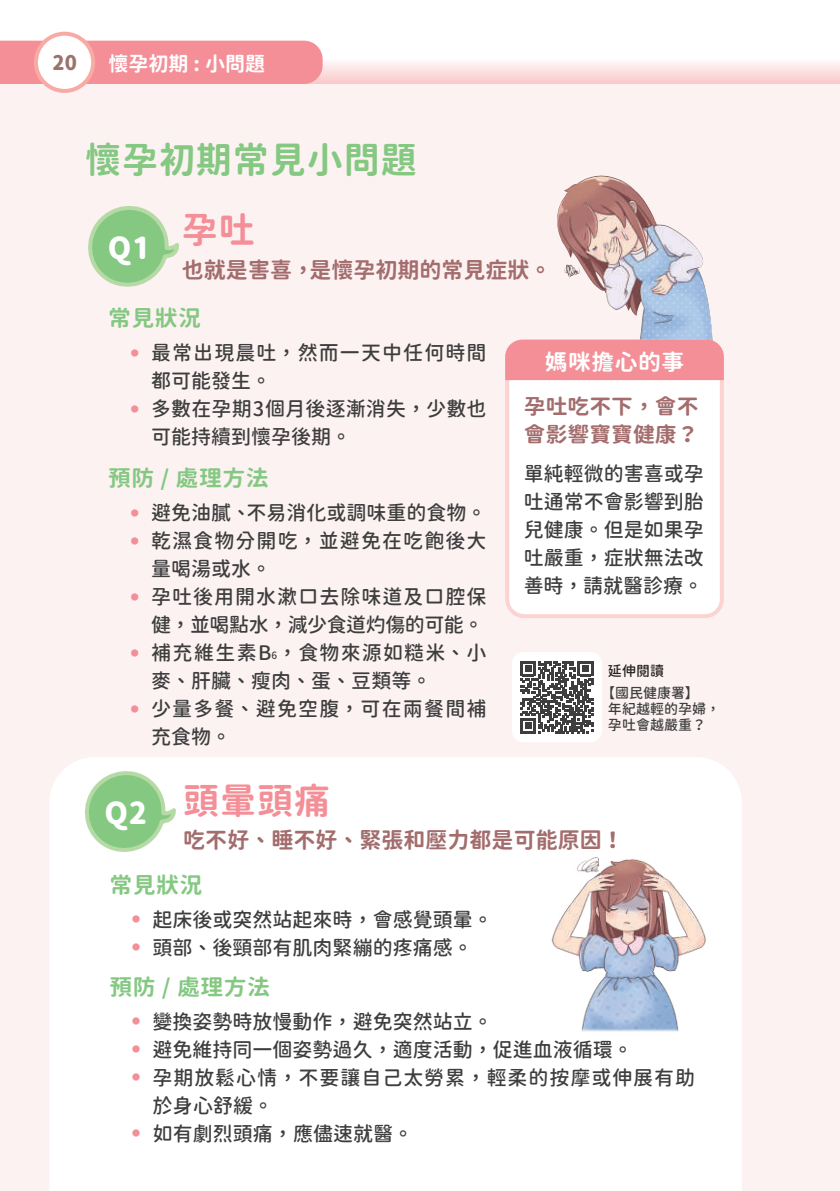
<style>
.page{position:relative;width:840px;height:1191px;background:#fff}
.page>*{position:absolute;margin:0;border:0;box-sizing:border-box;transform-origin:0 0}
.t1{font:36px "Gen Sen Rounded TW B";letter-spacing:.025em;color:#84c882}
.t2{font:36px "Gen Sen Rounded TW B";color:#f48f98}
.t3{font:30px "Gen Sen Rounded TW H";color:#fff}
.t4{font:22px "Gen Sen Rounded TW B";color:#a46d6d}
.t5{font:22px "Gen Sen Rounded TW B";letter-spacing:.02em;color:#84c882;scale:1.04 1}
.t6{font:22px "Gen Sen Rounded TW B";letter-spacing:.02em;color:#fff;scale:1.04 1}
.t7{font:21px/28px "Gen Sen Rounded TW B";color:#a46d6d;scale:1.04 1}
.t8{font:20px/28px "Gen Sen Rounded TW M";color:#3e3e3f}
.t9{font:20px/28px "Gen Sen Rounded TW M";letter-spacing:.055em;color:#3e3e3f}
.t10{font:20px/28px "Gen Sen Rounded TW M";letter-spacing:.05em;color:#3e3e3f;text-align:right}
.t11{font:20px/28px "Gen Sen Rounded TW M";letter-spacing:.045em;color:#3e3e3f}
.t12{font:20px/28px "Gen Sen Rounded TW M";letter-spacing:.06em;color:#3e3e3f}
.t13{font:20px "Gen Sen Rounded TW B";color:#fff}
.t14{font:20px "Gen Sen Rounded TW H";color:#9a736a}
.t15{font:14px/16px "Gen Sen Rounded TW M";color:#3e3e3f}
.t16{font:14px "Gen Sen Rounded TW M";color:#231f20}
.s1{font-size:10px}
</style>
<div class="page">
<div style="left:0;top:84px;width:839px;height:1107px;background:#fdf2f2"></div>
<svg style="left:0;top:31px;width:839px;height:53px"></svg>
<div style="left:50px;top:757px;width:691px;height:434px;background:#fff"></div>
<div style="left:0;top:41px;width:322px;height:43px;background:#f48f98"></div>
<div style="left:36px;top:34px;width:57px;height:57px;background:#fff;border-radius:50%"></div>
<div style="left:34px;top:32px;width:61px;height:61px;border:4px solid #f8aaa5;border-radius:50%"></div>
<svg style="left:77px;top:768px;width:101px;height:92px"></svg>
<img style="left:541px;top:853px;width:176px;height:181px">
<img style="left:556px;top:176px;width:156px;height:164px">
<svg style="left:88px;top:206px;width:91px;height:81px"></svg>
<div style="left:507px;top:342px;width:214px;height:274px;background:#fff;border-radius:17px"></div>
<div style="left:505px;top:340px;width:218px;height:278px;border:4px solid #fbd3d1;border-radius:17px"></div>
<div style="left:505px;top:340px;width:218px;height:40px;background:#f48f98"></div>
<div style="left:511px;top:652px;width:90px;height:90px;background:#fff;border-radius:11px"></div>
<svg style="left:520px;top:661px;width:73px;height:72px"></svg>
<p class="t14" style="left:53px;top:51px;width:26px">20</p>
<p class="t13" style="left:108px;top:53px;width:158px">懷孕初期 : 小問題</p>
<h1 class="t1" style="left:85px;top:140px;width:333px">懷孕初期常見小問題</h1>
<h2 class="t3" style="left:108px;top:231px;width:148px">Q1 <sup>孕吐</sup></h2>
<p class="t4" style="left:182px;top:257px;width:371px">也就是害喜，是懷孕初期的常見症狀。</p>
<p class="t5" style="left:108px;top:305px;width:91px">常見狀況</p>
<p class="t9" style="left:151px;top:339px;width:337px;text-indent:-20px"><sup>●</sup> 最常出現晨吐，然而一天中任何時間都可能發生。</p>
<p class="t8" style="left:151px;top:395px;width:337px;text-indent:-20px"><sup>●</sup> 多數在孕期3個月後逐漸消失，少數也可能持續到懷孕後期。</p>
<p class="t5" style="left:108px;top:465px;width:156px">預防 / 處理方法</p>
<p class="t8" style="left:131px;top:499px;width:357px"><sup>●</sup> 避免油膩、不易消化或調味重的食物。</p>
<p class="t9" style="left:151px;top:527px;width:337px;text-indent:-20px"><sup>●</sup> 乾濕食物分開吃，並避免在吃飽後大量喝湯或水。</p>
<p class="t10" style="left:131px;top:583px;width:357px"><sup>●</sup> 孕吐後用開水漱口去除味道及口腔保健，並喝點水，減少食道灼傷的可能。</p>
<p class="t9" style="left:151px;top:639px;width:337px;text-indent:-20px"><sup>●</sup> 補充維生素B<span class="s1">6</span>，食物來源如糙米、小麥、肝臟、瘦肉、蛋、豆類等。</p>
<p class="t12" style="left:151px;top:695px;width:337px;text-indent:-20px"><sup>●</sup> 少量多餐、避免空腹，可在兩餐間補充食物。</p>
<p class="t6" style="left:544px;top:349px;width:136px">媽咪擔心的事</p>
<p class="t7" style="left:523px;top:392px;width:169px">孕吐吃不下，會不會影響寶寶健康？</p>
<p class="t8" style="left:523px;top:460px;width:181px;text-align:justify">單純輕微的害喜或孕吐通常不會影響到胎兒健康。但是如果孕吐嚴重，症狀無法改善時，請就醫診療。</p>
<p class="t16" style="left:607px;top:662px;width:57px">延伸閱讀</p>
<p class="t15" style="left:607px;top:685px;width:113px">【國民健康署】<br>年紀越輕的孕婦，孕吐會越嚴重？</p>
<h1 class="t2" style="left:104px;top:780px;width:227px"><sub>Q2</sub> 頭暈頭痛</h1>
<p class="t4" style="left:183px;top:828px;width:442px">吃不好、睡不好、緊張和壓力都是可能原因！</p>
<p class="t5" style="left:109px;top:872px;width:91px">常見狀況</p>
<p class="t8" style="left:132px;top:906px;width:362px"><sup>●</sup> 起床後或突然站起來時，會感覺頭暈。</p>
<p class="t8" style="left:132px;top:934px;width:342px"><sup>●</sup> 頭部、後頸部有肌肉緊繃的疼痛感。</p>
<p class="t5" style="left:109px;top:974px;width:156px">預防 / 處理方法</p>
<p class="t8" style="left:132px;top:1008px;width:362px"><sup>●</sup> 變換姿勢時放慢動作，避免突然站立。</p>
<p class="t8" style="left:132px;top:1036px;width:502px"><sup>●</sup> 避免維持同一個姿勢過久，適度活動，促進血液循環。</p>
<p class="t11" style="left:152px;top:1064px;width:544px;text-indent:-20px"><sup>●</sup> 孕期放鬆心情，不要讓自己太勞累，輕柔的按摩或伸展有助於身心舒緩。</p>
<p class="t8" style="left:132px;top:1120px;width:282px"><sup>●</sup> 如有劇烈頭痛，應儘速就醫。</p>
</div>
